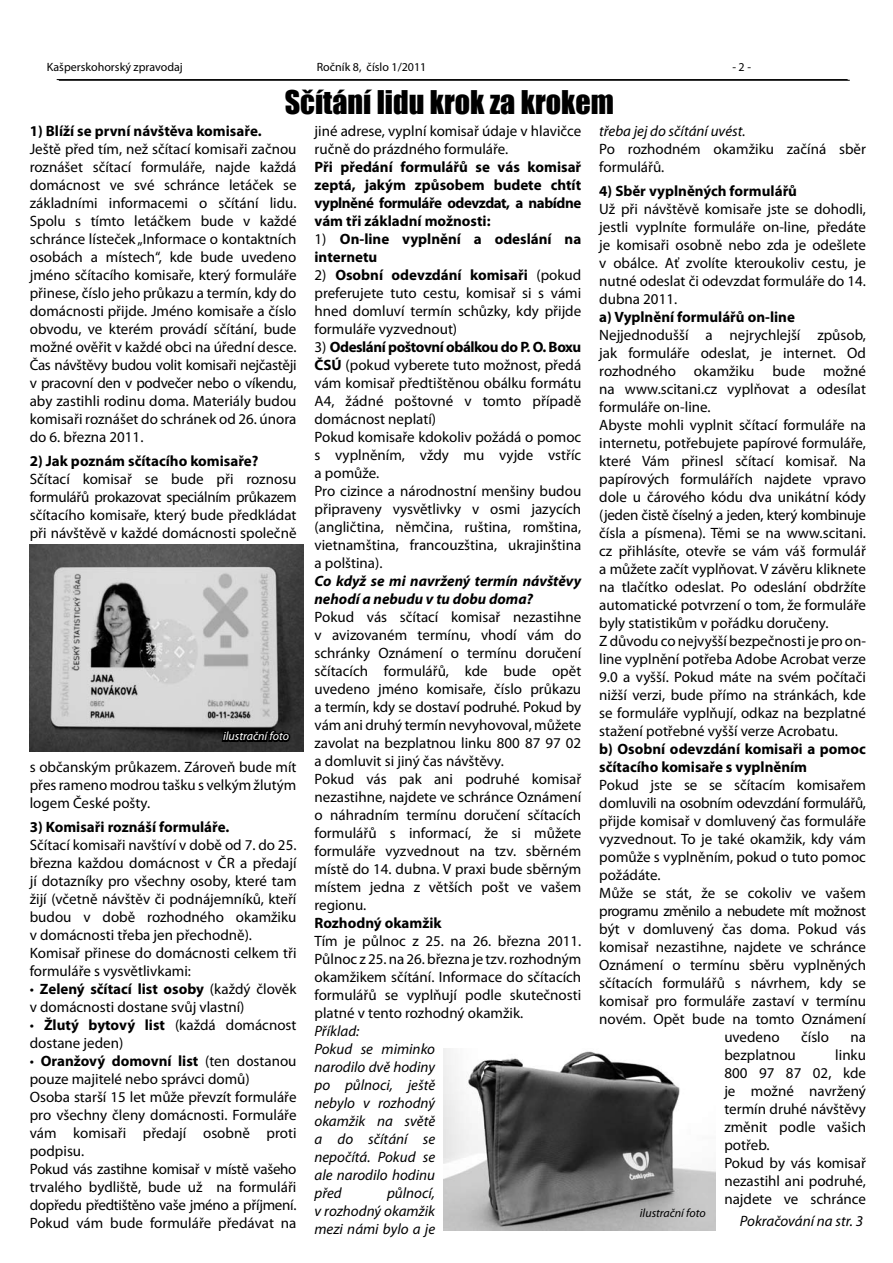
<style>
.page{position:relative;width:893px;height:1263px;background:#fff}
.page>*{position:absolute;margin:0;border:0;box-sizing:border-box;transform-origin:0 0}
.t1{font:30px "Impact";color:#000}
.t2{font:15px/18px "Myriad Pro";color:#000}
.t3{font:700 15px/18px "Myriad Pro";color:#000}
.t4{font:italic 15px/18px "Myriad Pro";color:#000}
.t5{font:italic 700 15px/18px "Myriad Pro";color:#000}
.t6{font:15px "Myriad Pro";letter-spacing:-.02em;color:#000}
.t7{font:15px "Myriad Pro";letter-spacing:-.03em;color:#000}
.t8{font:12px "Myriad Pro";color:#000}
.t9{font:italic 12px "Myriad Pro";color:#fff}
.t10{font:italic 12px "Myriad Pro";color:#000}
.s1{font-weight:700}
.s2{font-weight:400}
</style>
<div class="page">
<img style="left:30px;top:544px;width:274px;height:208px">
<img style="left:444px;top:1049px;width:272px;height:181px">
<svg style="left:220px;top:705px;width:72px;height:47px"></svg>
<hr style="left:59px;top:80px;width:791px;height:1px;background:#000">
<hr style="left:57px;top:79px;width:791px;height:1px;background:#000">
<p class="t8" style="left:47px;top:59px;width:138px">Kašperskohorský zpravodaj</p>
<p class="t8" style="left:317px;top:59px;width:111px">Ročník 8, číslo 1/2011</p>
<p class="t8" style="left:732px;top:59px;width:20px">- 2 -</p>
<h1 class="t1" style="left:285px;top:79px;width:331px">Sčítání lidu krok za krokem</h1>
<p class="t3" style="left:30px;top:121px;width:233px">1) Blíží se první návštěva komisaře.</p>
<p class="t2" style="left:30px;top:140px;width:268px;text-align:justify">Ještě před tím, než sčítací komisaři začnou roznášet sčítací formuláře, najde každá domácnost ve své schránce letáček se základními informacemi o sčítání lidu.<br>Spolu s tímto letáčkem bude v každé schránce lísteček „Informace o kontaktních osobách a místech“, kde bude uvedeno jméno sčítacího komisaře, který formuláře přinese, číslo jeho průkazu a termín, kdy do domácnosti přijde. Jméno komisaře a číslo obvodu, ve kterém provádí sčítání, bude možné ověřit v každé obci na úřední desce.<br>Čas návštěvy budou volit komisaři nejčastěji v pracovní den v podvečer nebo o víkendu, aby zastihli rodinu doma. Materiály budou komisaři roznášet do schránek od 26. února do 6. března 2011.</p>
<p class="t3" style="left:30px;top:451px;width:230px">2) Jak poznám sčítacího komisaře?</p>
<p class="t2" style="left:30px;top:470px;width:268px;text-align:justify">Sčítací komisař se bude při roznosu formulářů prokazovat speciálním průkazem sčítacího komisaře, který bude předkládat při návštěvě v každé domácnosti společně</p>
<p class="t9" style="left:223px;top:729px;width:67px">ilustrační foto</p>
<p class="t2" style="left:30px;top:758px;width:268px;text-align:justify">s občanským průkazem. Zároveň bude mít přes rameno modrou tašku s velkým žlutým logem České pošty.</p>
<p class="t3" style="left:30px;top:817px;width:201px">3) Komisaři roznáší formuláře.</p>
<p class="t2" style="left:30px;top:836px;width:268px">Sčítací komisaři navštíví v době od 7. do 25. března každou domácnost v ČR a předají jí dotazníky pro všechny osoby, které tam žijí (včetně návštěv či podnájemníků, kteří budou v době rozhodného okamžiku v domácnosti třeba jen přechodně).<br>Komisař přinese do domácnosti celkem tři formuláře s vysvětlivkami:</p>
<p class="t2" style="left:30px;top:980px;width:268px">• <span class="s1">Zelený sčítací list osoby</span> (každý člověk v domácnosti dostane svůj vlastní)</p>
<p class="t2" style="left:30px;top:1016px;width:268px">• <span class="s1">Žlutý bytový list</span> (každá domácnost dostane jeden)</p>
<p class="t2" style="left:30px;top:1052px;width:268px">• <span class="s1">Oranžový domovní list</span> (ten dostanou pouze majitelé nebo správci domů)<br>Osoba starší 15 let může převzít formuláře pro všechny členy domácnosti. Formuláře vám komisaři předají osobně proti podpisu.<br>Pokud vás zastihne komisař v místě vašeho trvalého bydliště, bude už na formuláři dopředu předtištěno vaše jméno a příjmení.<br>Pokud vám bude formuláře předávat na</p>
<p class="t2" style="left:314px;top:122px;width:268px">jiné adrese, vyplní komisař údaje v hlavičce ručně do prázdného formuláře.</p>
<p class="t3" style="left:314px;top:157px;width:268px;text-align:justify">Při předání formulářů se vás komisař zeptá, jakým způsobem budete chtít vyplněné formuláře odevzdat, a nabídne vám tři základní možnosti:</p>
<p class="t3" style="left:314px;top:229px;width:268px"><span class="s2">1)</span> On-line vyplnění a odeslání na internetu</p>
<p class="t2" style="left:314px;top:266px;width:268px;text-align:justify">2) <span class="s1">Osobní odevzdání komisaři</span> (pokud preferujete tuto cestu, komisař si s vámi hned domluví termín schůzky, kdy přijde formuláře vyzvednout)</p>
<p class="t2" style="left:314px;top:338px;width:268px">3) <span class="s1">Odeslání poštovní obálkou do P. O. Boxu ČSÚ</span> (pokud vyberete tuto možnost, předá vám komisař předtištěnou obálku formátu A4, žádné poštovné v tomto případě domácnost neplatí)<br>Pokud komisaře kdokoliv požádá o pomoc s vyplněním, vždy mu vyjde vstříc a pomůže.<br>Pro cizince a národnostní menšiny budou připraveny vysvětlivky v osmi jazycích (angličtina, němčina, ruština, romština, vietnamština, francouzština, ukrajinština a polština).</p>
<p class="t5" style="left:314px;top:571px;width:268px">Co když se mi navržený termín návštěvy nehodí a nebudu v tu dobu doma?</p>
<p class="t2" style="left:314px;top:608px;width:268px">Pokud vás sčítací komisař nezastihne v avizovaném termínu, vhodí vám do schránky Oznámení o termínu doručení sčítacích formulářů, kde bude opět uvedeno jméno komisaře, číslo průkazu a termín, kdy se dostaví podruhé. Pokud by vám ani druhý termín nevyhovoval, můžete zavolat na bezplatnou linku 800 87 97 02 a domluvit si jiný čas návštěvy.<br>Pokud vás pak ani podruhé komisař nezastihne, najdete ve schránce Oznámení o náhradním termínu doručení sčítacích formulářů s informací, že si můžete formuláře vyzvednout na tzv. sběrném místě do 14. dubna. V praxi bude sběrným místem jedna z větších pošt ve vašem regionu.</p>
<p class="t3" style="left:314px;top:913px;width:129px">Rozhodný okamžik</p>
<p class="t2" style="left:314px;top:932px;width:268px;text-align:justify">Tím je půlnoc z 25. na 26. března 2011.<br>Půlnoc z 25. na 26. března je tzv. rozhodným okamžikem sčítání. Informace do sčítacích formulářů se vyplňují podle skutečnosti platné v tento rozhodný okamžik.</p>
<p class="t4" style="left:314px;top:1022px;width:122px">Příklad:<br>Pokud se miminko narodilo dvě hodiny po půlnoci, ještě nebylo v rozhodný okamžik na světě a do sčítání se nepočítá. Pokud se ale narodilo hodinu před</p>
<p class="t4" style="left:314px;top:1184px;width:122px;text-align:justify;text-indent:73px">půlnocí, v rozhodný okamžik mezi námi bylo a je</p>
<p class="t4" style="left:599px;top:122px;width:148px">třeba jej do sčítání uvést.</p>
<p class="t2" style="left:599px;top:140px;width:268px">Po rozhodném okamžiku začíná sběr formulářů.</p>
<p class="t3" style="left:599px;top:181px;width:199px">4) Sběr vyplněných formulářů</p>
<p class="t2" style="left:599px;top:200px;width:268px;text-align:justify">Už při návštěvě komisaře jste se dohodli, jestli vyplníte formuláře on-line, předáte je komisaři osobně nebo zda je odešlete v obálce. Ať zvolíte kteroukoliv cestu, je nutné odeslat či odevzdat formuláře do 14. dubna 2011.</p>
<p class="t3" style="left:599px;top:307px;width:197px">a) Vyplnění formulářů on-line</p>
<p class="t2" style="left:599px;top:326px;width:268px">Nejjednodušší a nejrychlejší způsob, jak formuláře odeslat, je internet. Od rozhodného okamžiku bude možné na www.scitani.cz vyplňovat a odesílat formuláře on-line.<br>Abyste mohli vyplnit sčítací formuláře na internetu, potřebujete papírové formuláře, které Vám přinesl sčítací komisař. Na papírových formulářích najdete vpravo dole u čárového kódu dva unikátní kódy (jeden čistě číselný a jeden, který kombinuje čísla a písmena). Těmi se na www.scitani. cz přihlásíte, otevře se vám váš formulář a můžete začít vyplňovat. V závěru kliknete na tlačítko odeslat. Po odeslání obdržíte automatické potvrzení o tom, že formuláře byly statistikům v pořádku doručeny.<br>Z důvodu co nejvyšší bezpečnosti je pro on&shy;line vyplnění potřeba Adobe Acrobat verze 9.0 a vyšší. Pokud máte na svém počítači nižší verzi, bude přímo na stránkách, kde se formuláře vyplňují, odkaz na bezplatné stažení potřebné vyšší verze Acrobatu.</p>
<p class="t3" style="left:599px;top:739px;width:268px">b) Osobní odevzdání komisaři a pomoc sčítacího komisaře s vyplněním</p>
<p class="t2" style="left:599px;top:776px;width:268px">Pokud jste se se sčítacím komisařem</p>
<p class="t6" style="left:599px;top:794px;width:268px">domluvili na osobním odevzdání formulářů,</p>
<p class="t2" style="left:599px;top:812px;width:268px">přijde komisař v domluvený čas formuláře</p>
<p class="t2" style="left:599px;top:830px;width:268px">vyzvednout. To je také okamžik, kdy vám</p>
<p class="t2" style="left:599px;top:848px;width:268px">pomůže s vyplněním, pokud o tuto pomoc</p>
<p class="t2" style="left:599px;top:866px;width:63px">požádáte.</p>
<p class="t2" style="left:599px;top:884px;width:268px">Může se stát, že se cokoliv ve vašem</p>
<p class="t7" style="left:599px;top:902px;width:268px">programu změnilo a nebudete mít možnost</p>
<p class="t2" style="left:599px;top:920px;width:268px">být v domluvený čas doma. Pokud vás</p>
<p class="t2" style="left:599px;top:938px;width:268px">komisař nezastihne, najdete ve schránce</p>
<p class="t2" style="left:599px;top:956px;width:268px">Oznámení o termínu sběru vyplněných</p>
<p class="t2" style="left:599px;top:974px;width:268px">sčítacích formulářů s návrhem, kdy se</p>
<p class="t2" style="left:599px;top:992px;width:268px">komisař pro formuláře zastaví v termínu</p>
<p class="t2" style="left:599px;top:1010px;width:268px">novém. Opět bude na tomto Oznámení</p>
<p class="t2" style="left:724px;top:1028px;width:57px">uvedeno</p>
<p class="t2" style="left:801px;top:1028px;width:29px">číslo</p>
<p class="t2" style="left:850px;top:1028px;width:17px">na</p>
<p class="t2" style="left:724px;top:1046px;width:73px">bezplatnou</p>
<p class="t2" style="left:724px;top:1046px;width:143px;text-indent:111px">linku<br>800 97 87 02, kde je možné navržený termín druhé návštěvy změnit podle vašich potřeb.<br>Pokud by vás komisař nezastihl ani podruhé, najdete ve schránce</p>
<p class="t10" style="left:640px;top:1205px;width:67px">ilustrační foto</p>
<p class="t4" style="left:740px;top:1212px;width:125px">Pokračování na str. 3</p>
</div>
